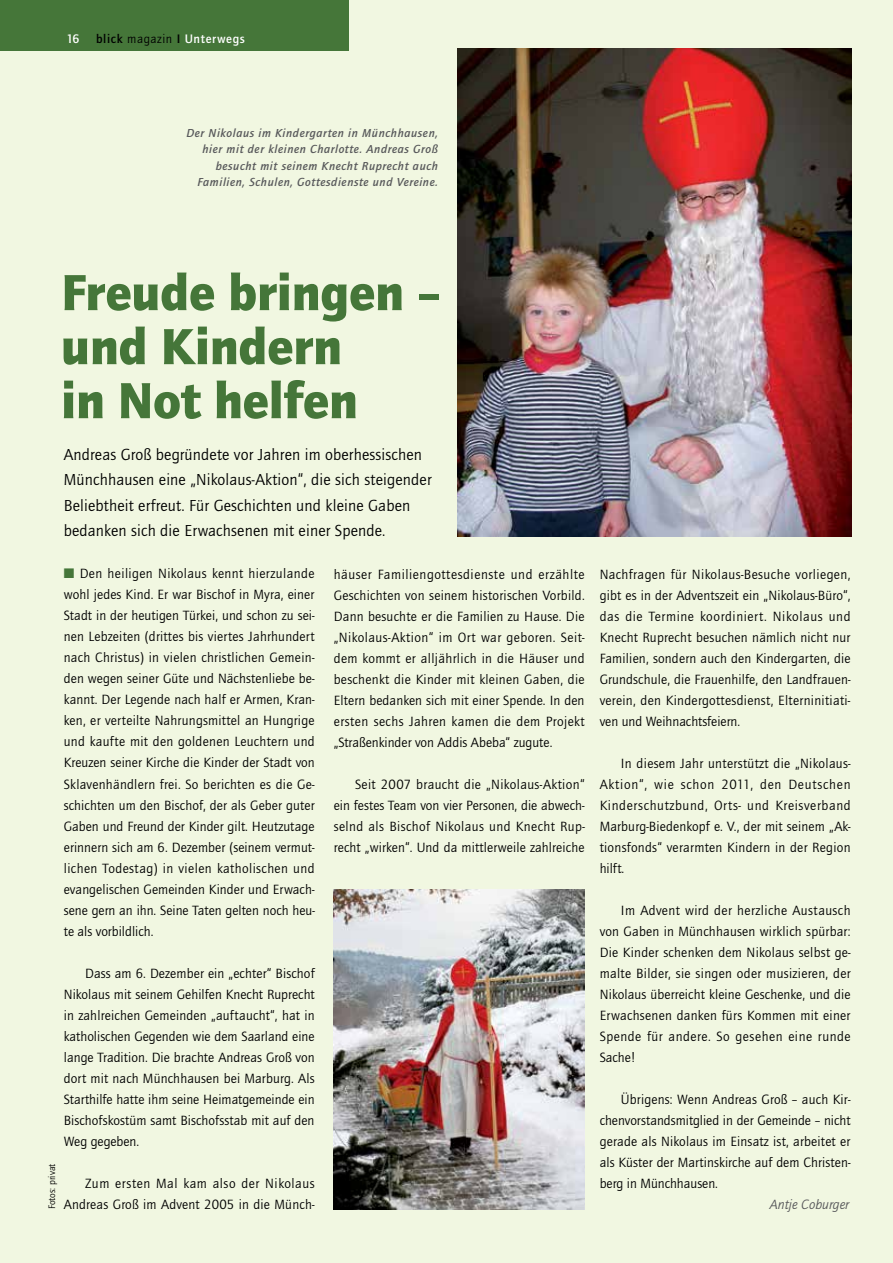
<style>
.page{position:relative;width:893px;height:1263px;background:#f1f7e1}
.page>*{position:absolute;margin:0;border:0;box-sizing:border-box;transform-origin:0 0}
.t1{font:900 52.5px/54px "Quay Itc T";color:#457639}
.t2{font:16.5px/25.5px "Quay Itc T";letter-spacing:.01em;color:#000}
.t3{font:13.8px/21px "Quay Itc T";letter-spacing:.01em;color:#000;text-align:justify}
.t4{font:italic 13.8px "Quay Itc T";color:#58595b}
.t5{font:700 12.75px "Quay Itc T";letter-spacing:.05em;color:#fff}
.t6{font:italic 700 12px/16.5px "Quay Itc T";letter-spacing:.05em;color:#58595b;text-align:right}
.t7{font:9.75px "Quay Itc T";color:#000}
.s1{color:#000}
.s2{font-weight:400;color:#000}
.s3{color:#457639}
</style>
<div class="page">
<img style="left:334px;top:889px;width:251px;height:320px">
<div style="left:0;top:0;width:349px;height:50px;background:#457639"></div>
<img style="left:457px;top:49px;width:394px;height:487px">
<p class="t5" style="left:66px;top:31px;width:15px">16</p>
<p class="t5" style="left:96px;top:31px;width:150px"><span class="s1">blick</span> <span class="s2">magazin</span> <span class="s1">I</span> Unterwegs</p>
<p class="t6" style="left:186px;top:124px;width:253px">Der Nikolaus im Kindergarten in Münchhausen, hier mit der kleinen Charlotte. Andreas Groß besucht mit seinem Knecht Ruprecht auch Familien, Schulen, Gottesdienste und Vereine.</p>
<h1 class="t1" style="left:61px;top:265px;width:381px">Freude bringen – und Kindern<br>in Not helfen</h1>
<p class="t2" style="left:64px;top:441px;width:369px">Andreas Groß begründete vor Jahren im oberhessischen Münchhausen eine „Nikolaus-Aktion“, die sich steigender Beliebtheit erfreut. Für Geschichten und kleine Gaben bedanken sich die Erwachsenen mit einer Spende.</p>
<p class="t3" style="left:64px;top:563px;width:253px"><span class="s3">■</span> Den heiligen Nikolaus kennt hierzulande wohl jedes Kind. Er war Bischof in Myra, einer Stadt in der heutigen Türkei, und schon zu sei&shy;nen Lebzeiten (drittes bis viertes Jahrhundert nach Christus) in vielen christlichen Gemein&shy;den wegen seiner Güte und Nächstenliebe be&shy;kannt. Der Legende nach half er Armen, Kran&shy;ken, er verteilte Nahrungsmittel an Hungrige und kaufte mit den goldenen Leuchtern und Kreuzen seiner Kirche die Kinder der Stadt von Sklavenhändlern frei. So berichten es die Ge&shy;schichten um den Bischof, der als Geber guter Gaben und Freund der Kinder gilt. Heutzutage erinnern sich am 6. Dezember (seinem vermut&shy;lichen Todestag) in vielen katholischen und evangelischen Gemeinden Kinder und Erwach&shy;sene gern an ihn. Seine Taten gelten noch heu&shy;te als vorbildlich.</p>
<p class="t3" style="left:64px;top:962px;width:253px;text-indent:21px">Dass am 6. Dezember ein „echter“ Bischof Nikolaus mit seinem Gehilfen Knecht Ruprecht in zahlreichen Gemeinden „auftaucht“, hat in katholischen Gegenden wie dem Saarland eine lange Tradition. Die brachte Andreas Groß von dort mit nach Münchhausen bei Marburg. Als Starthilfe hatte ihm seine Heimatgemeinde ein Bischofskostüm samt Bischofsstab mit auf den Weg gegeben.</p>
<p class="t3" style="left:64px;top:1172px;width:252px;text-align:right">Zum ersten Mal kam also der Nikolaus<br>Andreas Groß im Advent 2005 in die Münch-</p>
<p class="t7" style="left:46px;top:1209px;width:47px;rotate:-90deg">Fotos: privat</p>
<p class="t3" style="left:334px;top:563px;width:252px">häuser Familiengottesdienste und erzählte Geschichten von seinem historischen Vorbild.<br>Dann besuchte er die Familien zu Hause. Die „Nikolaus-Aktion“ im Ort war geboren. Seit&shy;dem kommt er alljährlich in die Häuser und beschenkt die Kinder mit kleinen Gaben, die Eltern bedanken sich mit einer Spende. In den ersten sechs Jahren kamen die dem Projekt „Straßenkinder von Addis Abeba“ zugute.</p>
<p class="t3" style="left:334px;top:773px;width:252px;text-indent:21px">Seit 2007 braucht die „Nikolaus-Aktion“ ein festes Team von vier Personen, die abwech&shy;selnd als Bischof Nikolaus und Knecht Rup&shy;recht „wirken“. Und da mittlerweile zahlreiche</p>
<p class="t3" style="left:600px;top:563px;width:252px">Nachfragen für Nikolaus-Besuche vorliegen, gibt es in der Adventszeit ein „Nikolaus-Büro“, das die Termine koordiniert. Nikolaus und Knecht Ruprecht besuchen nämlich nicht nur Familien, sondern auch den Kindergarten, die Grundschule, die Frauenhilfe, den Landfrauen&shy;verein, den Kindergottesdienst, Elterninitiati&shy;ven und Weihnachtsfeiern.</p>
<p class="t3" style="left:600px;top:752px;width:253px;text-indent:21px">In diesem Jahr unterstützt die „Nikolaus-Aktion“, wie schon 2011, den Deutschen Kinderschutzbund, Orts- und Kreisverband Marburg-Biedenkopf e. V., der mit seinem „Ak&shy;tionsfonds“ verarmten Kindern in der Region hilft.</p>
<p class="t3" style="left:600px;top:899px;width:253px;text-indent:21px">Im Advent wird der herzliche Austausch von Gaben in Münchhausen wirklich spürbar:<br>Die Kinder schenken dem Nikolaus selbst ge&shy;malte Bilder, sie singen oder musizieren, der Nikolaus überreicht kleine Geschenke, und die Erwachsenen danken fürs Kommen mit einer Spende für andere. So gesehen eine runde Sache!</p>
<p class="t3" style="left:600px;top:1088px;width:252px;text-indent:21px">Übrigens: Wenn Andreas Groß – auch Kir&shy;chenvorstandsmitglied in der Gemeinde – nicht gerade als Nikolaus im Einsatz ist, arbeitet er als Küster der Martinskirche auf dem Christen&shy;berg in Münchhausen.</p>
<p class="t4" style="left:770px;top:1196px;width:81px">Antje Coburger</p>
</div>
